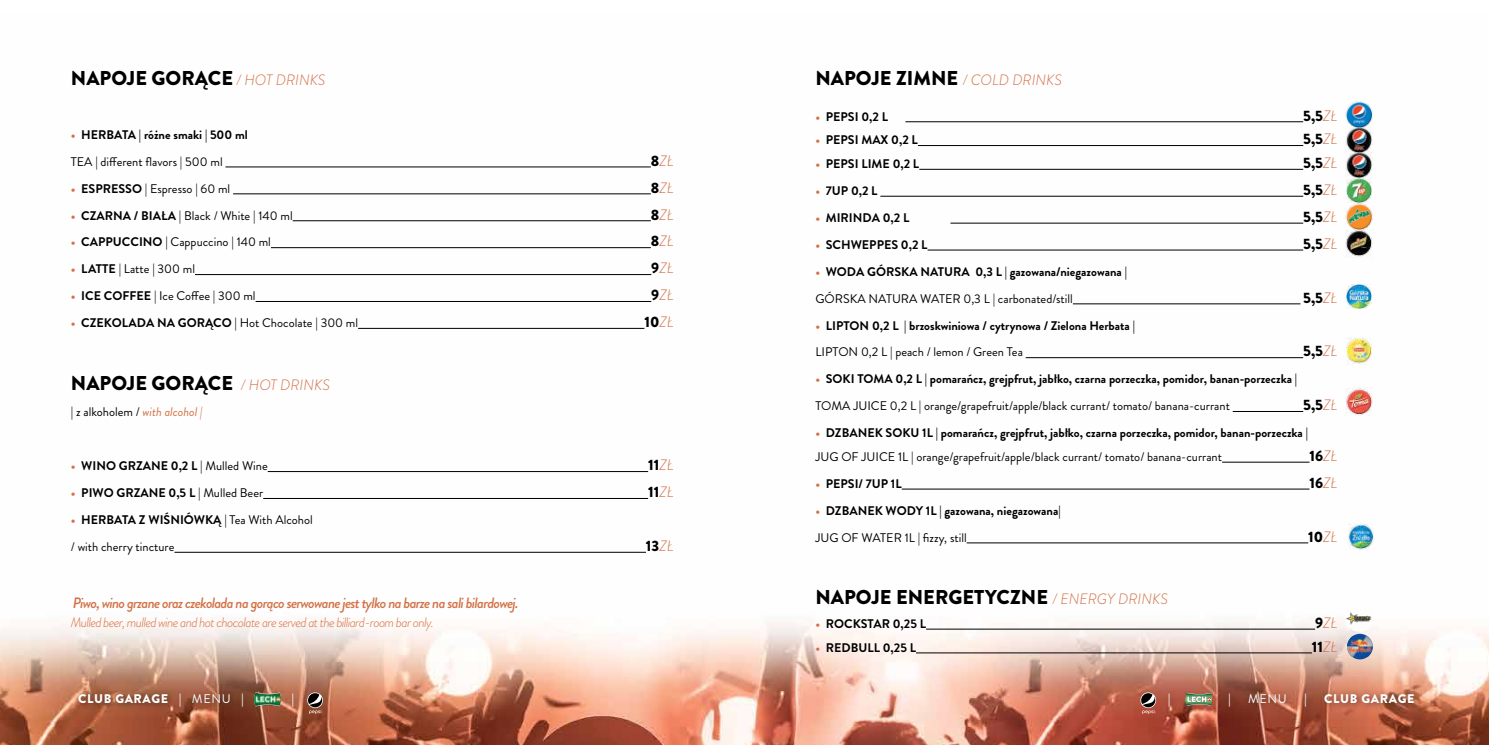
<style>
.page{position:relative;width:1489px;height:745px;background:#fff}
.page>*{position:absolute;margin:0;border:0;box-sizing:border-box;transform-origin:0 0}
.t1{font:900 20px "Brandon Grotesque";color:#000}
.t2{font:italic 500 15px "Brandon Grotesque";letter-spacing:-.05em;color:#d37146}
.t3{font:900 15px "Brandon Grotesque";color:#000}
.t4{font:italic 300 15px "Brandon Grotesque";color:#d37146}
.t5{font:italic 300 13.75px "Brandon Grotesque";letter-spacing:-.05em;color:#d37146}
.t6{font:700 12.5px/26.9px "Brandon Grotesque";color:#000}
.t7{font:12.5px/26.9px "Brandon Grotesque";color:#000}
.t8{font:900 12.5px "Brandon Grotesque";letter-spacing:.05em;color:#fff}
.t9{font:12.5px "Brandon Grotesque";color:#fff}
.s1{font-weight:300;font-style:italic;font-size:15px;color:#d37146}
.s2{font-weight:700;color:#d37146}
.s3{font-weight:700}
.s4{font-weight:900;font-style:normal;color:#000}
.s5{font-weight:300;font-style:italic;color:#d37146}
.s6{font-style:italic;color:#d37146}
.s7{color:#d37146}
.s8{font-weight:400}
</style>
<div class="page">
<img style="left:0;top:121px;width:1488px;height:623px">
<div style="left:1163px;top:688px;width:258px;height:25px;background:#000;opacity:.55"></div>
<div style="left:73px;top:688px;width:228px;height:25px;background:#000;opacity:.55"></div>
<img style="left:254px;top:691px;width:27px;height:16px">
<svg style="left:1184px;top:692px;width:28px;height:16px"></svg>
<svg style="left:308px;top:692px;width:15px;height:21px"></svg>
<svg style="left:1141px;top:692px;width:14px;height:21px"></svg>
<hr style="left:225px;top:167px;width:426px;height:1px;background:#000">
<hr style="left:233px;top:193px;width:418px;height:1px;background:#000">
<hr style="left:293px;top:220px;width:358px;height:1px;background:#000">
<hr style="left:271px;top:247px;width:380px;height:1px;background:#000">
<hr style="left:195px;top:274px;width:456px;height:1px;background:#000">
<hr style="left:255px;top:301px;width:396px;height:1px;background:#000">
<hr style="left:358px;top:328px;width:286px;height:1px;background:#000">
<hr style="left:268px;top:471px;width:380px;height:1px;background:#000">
<hr style="left:263px;top:498px;width:385px;height:1px;background:#000">
<hr style="left:174px;top:551px;width:472px;height:1px;background:#000">
<hr style="left:905px;top:121px;width:398px;height:1px;background:#000">
<hr style="left:917px;top:145px;width:386px;height:1px;background:#000">
<hr style="left:919px;top:169px;width:384px;height:1px;background:#000">
<hr style="left:880px;top:196px;width:423px;height:1px;background:#000">
<hr style="left:950px;top:223px;width:353px;height:1px;background:#000">
<hr style="left:927px;top:250px;width:376px;height:1px;background:#000">
<hr style="left:1072px;top:303px;width:228px;height:1px;background:#000">
<hr style="left:1025px;top:357px;width:278px;height:1px;background:#000">
<hr style="left:1232px;top:411px;width:71px;height:1px;background:#000">
<hr style="left:1221px;top:461px;width:88px;height:1px;background:#000">
<hr style="left:901px;top:488px;width:408px;height:1px;background:#000">
<hr style="left:966px;top:542px;width:342px;height:1px;background:#000">
<hr style="left:926px;top:628px;width:388px;height:1px;background:#000">
<hr style="left:916px;top:652px;width:395px;height:1px;background:#000">
<img style="left:1344px;top:152px;width:29px;height:79px">
<img style="left:1346px;top:284px;width:25px;height:24px">
<img style="left:1348px;top:523px;width:25px;height:27px">
<img style="left:1346px;top:337px;width:25px;height:27px">
<img style="left:1344px;top:101px;width:29px;height:28px">
<img style="left:1345px;top:127px;width:27px;height:27px">
<img style="left:1345px;top:229px;width:27px;height:28px">
<img style="left:1345px;top:387px;width:27px;height:28px">
<svg style="left:1346px;top:633px;width:26px;height:26px"></svg>
<img style="left:1346px;top:635px;width:26px;height:21px">
<div style="left:1345px;top:604px;width:27px;height:27px;background:#fff;border-radius:50%"></div>
<img style="left:1345px;top:606px;width:27px;height:23px">
<h1 class="t1" style="left:71px;top:64px;width:256px">NAPOJE GORĄCE <span class="s1">/ HOT DRINKS</span></h1>
<p class="t7" style="left:71px;top:121px;width:178px"><span class="s2">•</span> <span class="s3">HERBATA | różne smaki | 500 ml<br></span>TEA | different flavors | 500 ml</p>
<p class="t4" style="left:651px;top:150px;width:24px"><span class="s4">8</span>ZŁ</p>
<p class="t7" style="left:71px;top:175px;width:161px"><span class="s2">•</span> <span class="s3">ESPRESSO</span> | Espresso | 60 ml</p>
<p class="t4" style="left:651px;top:177px;width:24px"><span class="s4">8</span>ZŁ</p>
<p class="t7" style="left:71px;top:202px;width:223px"><span class="s2">•</span> <span class="s3">CZARNA / BIAŁA</span> | Black / White | 140 ml</p>
<p class="t4" style="left:651px;top:204px;width:24px"><span class="s4">8</span>ZŁ</p>
<p class="t7" style="left:71px;top:229px;width:201px"><span class="s2">•</span> <span class="s3">CAPPUCCINO</span> | Cappuccino | 140 ml</p>
<p class="t4" style="left:651px;top:231px;width:24px"><span class="s4">8</span>ZŁ</p>
<p class="t7" style="left:71px;top:255px;width:126px"><span class="s2">•</span> <span class="s3">LATTE</span> | Latte | 300 ml</p>
<p class="t4" style="left:651px;top:258px;width:24px"><span class="s4">9</span>ZŁ</p>
<p class="t7" style="left:71px;top:282px;width:186px"><span class="s2">•</span> <span class="s3">ICE COFFEE</span> | Ice Coffee | 300 ml</p>
<p class="t4" style="left:651px;top:284px;width:24px"><span class="s4">9</span>ZŁ</p>
<p class="t7" style="left:71px;top:309px;width:289px"><span class="s2">•</span> <span class="s3">CZEKOLADA NA GORĄCO</span> | Hot Chocolate | 300 ml</p>
<p class="t3" style="left:644px;top:311px;width:31px">10<span class="s5">ZŁ</span></p>
<h1 class="t1" style="left:71px;top:368px;width:260px">NAPOJE GORĄCE <span class="s1">/ HOT DRINKS</span></h1>
<p class="t7" style="left:71px;top:398px;width:133px">| z alkoholem / <span class="s6">with alcohol |</span></p>
<p class="t6" style="left:71px;top:452px;width:198px"><span class="s7">•</span> WINO GRZANE 0,2 L <span class="s8">| Mulled Wine</span></p>
<p class="t3" style="left:648px;top:454px;width:27px">11<span class="s5">ZŁ</span></p>
<p class="t6" style="left:71px;top:479px;width:194px"><span class="s7">•</span> PIWO GRZANE 0,5 L <span class="s8">| Mulled Beer</span></p>
<p class="t3" style="left:648px;top:481px;width:27px">11<span class="s5">ZŁ</span></p>
<p class="t7" style="left:71px;top:506px;width:243px"><span class="s2">•</span> <span class="s3">HERBATA Z WIŚNIÓWKĄ</span> | Tea With Alcohol / with cherry tincture</p>
<p class="t3" style="left:646px;top:535px;width:29px">13<span class="s5">ZŁ</span></p>
<p class="t2" style="left:73px;top:591px;width:447px">Piwo, wino grzane oraz czekolada na gorąco serwowane jest tylko na barze na sali bilardowej.</p>
<p class="t5" style="left:71px;top:612px;width:364px">Mulled beer, mulled wine and hot chocolate are served at the billiard-room bar only.</p>
<h1 class="t1" style="left:815px;top:64px;width:248px">NAPOJE ZIMNE <span class="s1">/ COLD DRINKS</span></h1>
<p class="t6" style="left:815px;top:103px;width:74px"><span class="s7">•</span> PEPSI 0,2 L</p>
<p class="t3" style="left:1303px;top:105px;width:36px">5,5<span class="s5">ZŁ</span></p>
<p class="t6" style="left:815px;top:127px;width:104px"><span class="s7">•</span> PEPSI MAX 0,2 L</p>
<p class="t3" style="left:1303px;top:128px;width:36px">5,5<span class="s5">ZŁ</span></p>
<p class="t6" style="left:815px;top:150px;width:105px"><span class="s7">•</span> PEPSI LIME 0,2 L</p>
<p class="t3" style="left:1303px;top:152px;width:36px">5,5<span class="s5">ZŁ</span></p>
<p class="t6" style="left:815px;top:177px;width:64px"><span class="s7">•</span> 7UP 0,2 L</p>
<p class="t3" style="left:1303px;top:179px;width:36px">5,5<span class="s5">ZŁ</span></p>
<p class="t6" style="left:815px;top:204px;width:95px"><span class="s7">•</span> MIRINDA 0,2 L</p>
<p class="t3" style="left:1303px;top:206px;width:36px">5,5<span class="s5">ZŁ</span></p>
<p class="t6" style="left:815px;top:231px;width:114px"><span class="s7">•</span> SCHWEPPES 0,2 L</p>
<p class="t3" style="left:1303px;top:233px;width:36px">5,5<span class="s5">ZŁ</span></p>
<p class="t6" style="left:815px;top:258px;width:313px"><span class="s7">•</span> WODA GÓRSKA NATURA 0,3 L | gazowana/niegazowana |<br><span class="s8">GÓRSKA NATURA WATER 0,3 L | carbonated/still</span></p>
<p class="t3" style="left:1303px;top:286px;width:36px">5,5<span class="s5">ZŁ</span></p>
<p class="t6" style="left:815px;top:312px;width:321px"><span class="s7">•</span> LIPTON 0,2 L | brzoskwiniowa / cytrynowa / Zielona Herbata |<br><span class="s8">LIPTON 0,2 L | peach / lemon / Green Tea</span></p>
<p class="t3" style="left:1303px;top:340px;width:36px">5,5<span class="s5">ZŁ</span></p>
<p class="t6" style="left:815px;top:365px;width:483px"><span class="s7">•</span> SOKI TOMA 0,2 L | pomarańcz, grejpfrut, jabłko, czarna porzeczka, pomidor, banan-porzeczka |<br><span class="s8">TOMA JUICE 0,2 L | orange/grapefruit/apple/black currant/ tomato/ banana-currant</span></p>
<p class="t3" style="left:1303px;top:394px;width:36px">5,5<span class="s5">ZŁ</span></p>
<p class="t6" style="left:815px;top:421px;width:494px;line-height:23.8px"><span class="s7">•</span> DZBANEK SOKU 1L | pomarańcz, grejpfrut, jabłko, czarna porzeczka, pomidor, banan-porzeczka |<br><span class="s8">JUG OF JUICE 1L | orange/grapefruit/apple/black currant/ tomato/ banana-currant</span></p>
<p class="t3" style="left:1309px;top:445px;width:29px">16<span class="s5">ZŁ</span></p>
<p class="t6" style="left:815px;top:470px;width:88px"><span class="s7">•</span> PEPSI/ 7UP 1L</p>
<p class="t3" style="left:1309px;top:471px;width:29px">16<span class="s5">ZŁ</span></p>
<p class="t6" style="left:815px;top:497px;width:247px"><span class="s7">•</span> DZBANEK WODY 1L | gazowana, niegazowana|<br><span class="s8">JUG OF WATER 1L | fizzy, still</span></p>
<p class="t3" style="left:1308px;top:525px;width:31px">10<span class="s5">ZŁ</span></p>
<h1 class="t1" style="left:815px;top:582px;width:354px">NAPOJE ENERGETYCZNE <span class="s1">/ ENERGY DRINKS</span></h1>
<p class="t6" style="left:815px;top:610px;width:112px"><span class="s7">•</span> ROCKSTAR 0,25 L</p>
<p class="t4" style="left:1314px;top:612px;width:24px"><span class="s4">9</span>ZŁ</p>
<p class="t6" style="left:815px;top:633px;width:102px"><span class="s7">•</span> REDBULL 0,25 L</p>
<p class="t3" style="left:1311px;top:635px;width:27px">11<span class="s5">ZŁ</span></p>
<p class="t8" style="left:78px;top:689px;width:167px">CLUB GARAGE | <span class="s8">MENU</span> |</p>
<p class="t8" style="left:292px;top:689px;width:4px">|</p>
<p class="t8" style="left:1167px;top:689px;width:4px">|</p>
<p class="t8" style="left:1228px;top:689px;width:4px">|</p>
<p class="t9" style="left:1247px;top:689px;width:40px">MENU</p>
<p class="t8" style="left:1304px;top:689px;width:4px">|</p>
<p class="t8" style="left:1324px;top:689px;width:92px">CLUB GARAGE</p>
</div>
